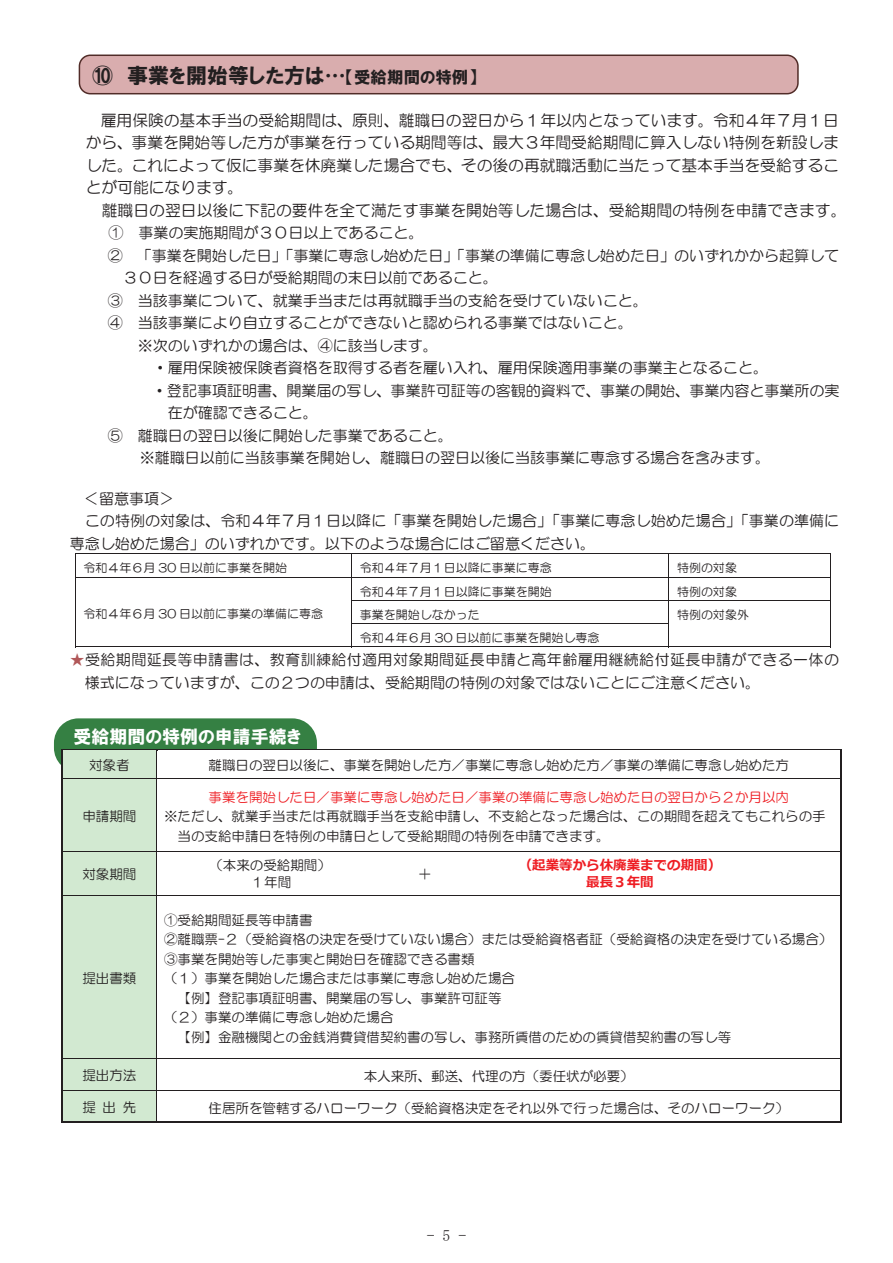
<style>
.page{position:relative;width:893px;height:1263px;background:#fff}
.page>*{position:absolute;margin:0;border:0;box-sizing:border-box;transform-origin:0 0}
.t1{font:21px "HGP Soei Kakugothic UB";color:#231f20}
.t2{font:18px "HGP Soei Kakugothic UB";color:#fff}
.t3{font:15.75px/22.5px "HG Maru Gothic MPRO";letter-spacing:.005em;color:#231f20;text-align:justify}
.t4{font:15.75px "MS Mincho";color:#231f20}
.t5{font:15px "HG Maru Gothic MPRO";color:#231f20}
.t6{font:15px/22.5px "HG Maru Gothic MPRO";letter-spacing:.025em;color:#231f20}
.t7{font:13.5px/19.5px "HG Maru Gothic MPRO";color:#231f20}
.t8{font:13.5px "HG Maru Gothic MPRO";color:#ee1d23}
.t9{font:700 13.5px/16.5px "Meiryo";color:#ee1d23;text-align:center}
.t10{font:12px "HG Maru Gothic MPRO";color:#231f20}
.s1{font-size:16.5px}
.s2{color:#b15859}
</style>
<div class="page">
<div style="left:54px;top:718px;width:263px;height:54px;background:#358043;border-radius:25px"></div>
<hr style="left:75px;top:553px;width:755px;height:1px;background:#231f20">
<hr style="left:75px;top:577px;width:755px;height:1px;background:#231f20">
<hr style="left:351px;top:600px;width:479px;height:1px;background:#231f20">
<hr style="left:351px;top:623px;width:318px;height:1px;background:#231f20">
<svg style="left:75px;top:554px;width:1px;height:92px"></svg>
<hr style="left:75px;top:646px;width:276px;height:1px;background:#231f20">
<svg style="left:351px;top:554px;width:1px;height:93px"></svg>
<hr style="left:352px;top:646px;width:317px;height:1px;background:#231f20">
<hr style="left:669px;top:646px;width:161px;height:1px;background:#231f20">
<svg style="left:830px;top:553px;width:1px;height:94px"></svg>
<div style="left:63px;top:751px;width:93px;height:27px;background:#d2e9d1"></div>
<div style="left:157px;top:751px;width:683px;height:27px;background:#fff"></div>
<hr style="left:62px;top:749px;width:94px;height:2px;background:#231f20">
<hr style="left:156px;top:749px;width:684px;height:2px;background:#231f20">
<svg style="left:62px;top:751px;width:1px;height:27px"></svg>
<svg style="left:156px;top:751px;width:1px;height:27px"></svg>
<hr style="left:840px;top:751px;width:2px;height:27px;background:#231f20">
<div style="left:63px;top:779px;width:93px;height:72px;background:#d2e9d1"></div>
<hr style="left:62px;top:778px;width:780px;height:1px;background:#231f20">
<hr style="left:62px;top:779px;width:1px;height:72px;background:#231f20">
<hr style="left:156px;top:779px;width:1px;height:72px;background:#231f20">
<hr style="left:840px;top:779px;width:2px;height:72px;background:#231f20">
<div style="left:63px;top:852px;width:93px;height:43px;background:#d2e9d1"></div>
<hr style="left:62px;top:851px;width:780px;height:1px;background:#231f20">
<hr style="left:62px;top:852px;width:1px;height:43px;background:#231f20">
<hr style="left:156px;top:852px;width:1px;height:43px;background:#231f20">
<hr style="left:840px;top:852px;width:2px;height:43px;background:#231f20">
<div style="left:63px;top:896px;width:93px;height:162px;background:#d2e9d1"></div>
<hr style="left:62px;top:895px;width:780px;height:1px;background:#231f20">
<hr style="left:62px;top:896px;width:1px;height:162px;background:#231f20">
<hr style="left:156px;top:896px;width:1px;height:162px;background:#231f20">
<hr style="left:840px;top:896px;width:2px;height:162px;background:#231f20">
<div style="left:63px;top:1059px;width:93px;height:31px;background:#d2e9d1"></div>
<hr style="left:62px;top:1058px;width:780px;height:1px;background:#231f20">
<hr style="left:62px;top:1059px;width:1px;height:31px;background:#231f20">
<hr style="left:156px;top:1059px;width:1px;height:31px;background:#231f20">
<hr style="left:840px;top:1059px;width:2px;height:31px;background:#231f20">
<div style="left:63px;top:1091px;width:93px;height:30px;background:#d2e9d1"></div>
<hr style="left:62px;top:1090px;width:780px;height:1px;background:#231f20">
<hr style="left:62px;top:1091px;width:1px;height:32px;background:#231f20">
<hr style="left:62px;top:1121px;width:94px;height:2px;background:#231f20">
<hr style="left:156px;top:1091px;width:1px;height:30px;background:#231f20">
<hr style="left:156px;top:1121px;width:684px;height:2px;background:#231f20">
<hr style="left:840px;top:1091px;width:2px;height:32px;background:#231f20">
<div style="left:79px;top:55px;width:719px;height:39px;background:#d9adae;border-radius:11px"></div>
<div style="left:79px;top:55px;width:720px;height:39px;border:2px solid #512c28;border-radius:11px"></div>
<h1 class="t1" style="left:92px;top:65px;width:386px">⑩ 事業を開始等した方は…<span class="s1">【受給期間の特例】</span></h1>
<p class="t3" style="left:86px;top:109px;width:755px;text-indent:15px">雇用保険の基本手当の受給期間は、原則、離職日の翌日から１年以内となっています。令和４年７月１日から、事業を開始等した方が事業を行っている期間等は、最大３年間受給期間に算入しない特例を新設しました。これによって仮に事業を休廃業した場合でも、その後の再就職活動に当たって基本手当を受給することが可能になります。</p>
<p class="t3" style="left:102px;top:199px;width:746px">離職日の翌日以後に下記の要件を全て満たす事業を開始等した場合は、受給期間の特例を申請できます。</p>
<p class="t5" style="left:108px;top:226px;width:317px">① 事業の実施期間が３０日以上であること。</p>
<p class="t5" style="left:108px;top:248px;width:733px">② 「事業を開始した日」「事業に専念し始めた日」「事業の準備に専念し始めた日」のいずれかから起算して</p>
<p class="t5" style="left:123px;top:271px;width:377px">３０日を経過する日が受給期間の末日以前であること。</p>
<p class="t5" style="left:108px;top:293px;width:542px">③ 当該事業について、就業手当または再就職手当の支給を受けていないこと。</p>
<p class="t5" style="left:108px;top:316px;width:527px">④ 当該事業により自立することができないと認められる事業ではないこと。</p>
<p class="t5" style="left:138px;top:338px;width:302px">※次のいずれかの場合は、④に該当します。</p>
<p class="t5" style="left:153px;top:361px;width:617px">・雇用保険被保険者資格を取得する者を雇い入れ、雇用保険適用事業の事業主となること。</p>
<p class="t5" style="left:152px;top:383px;width:689px">・登記事項証明書、開業届の写し、事業許可証等の客観的資料で、事業の開始、事業内容と事業所の実</p>
<p class="t5" style="left:168px;top:406px;width:152px">在が確認できること。</p>
<p class="t5" style="left:108px;top:428px;width:347px">⑤ 離職日の翌日以後に開始した事業であること。</p>
<p class="t5" style="left:140px;top:451px;width:632px">※離職日以前に当該事業を開始し、離職日の翌日以後に当該事業に専念する場合を含みます。</p>
<p class="t5" style="left:84px;top:491px;width:92px">＜留意事項＞</p>
<p class="t5" style="left:85px;top:514px;width:756px">この特例の対象は、令和４年７月１日以降に「事業を開始した場合」「事業に専念し始めた場合」「事業の準備に</p>
<p class="t5" style="left:70px;top:536px;width:527px">専念し始めた場合」のいずれかです。以下のような場合にはご留意ください。</p>
<p class="t10" style="left:83px;top:562px;width:205px">令和４年６月 30 日以前に事業を開始</p>
<p class="t10" style="left:360px;top:562px;width:193px">令和４年７月１日以降に事業に専念</p>
<p class="t10" style="left:677px;top:562px;width:61px">特例の対象</p>
<p class="t10" style="left:83px;top:608px;width:241px">令和４年６月 30 日以前に事業の準備に専念</p>
<p class="t10" style="left:360px;top:585px;width:193px">令和４年７月１日以降に事業を開始</p>
<p class="t10" style="left:677px;top:585px;width:61px">特例の対象</p>
<p class="t10" style="left:360px;top:608px;width:121px">事業を開始しなかった</p>
<p class="t10" style="left:677px;top:608px;width:73px">特例の対象外</p>
<p class="t10" style="left:360px;top:632px;width:241px">令和４年６月 30 日以前に事業を開始し専念</p>
<p class="t6" style="left:85px;top:649px;width:756px;text-indent:-15px"><span class="s2">★</span>受給期間延長等申請書は、教育訓練給付適用対象期間延長申請と高年齢雇用継続給付延長申請ができる一体の様式になっていますが、この２つの申請は、受給期間の特例の対象ではないことにご注意ください。</p>
<p class="t2" style="left:73px;top:728px;width:229px">受給期間の特例の申請手続き</p>
<p class="t7" style="left:89px;top:755px;width:42px">対象者</p>
<p class="t7" style="left:208px;top:755px;width:582px">離職日の翌日以後に、事業を開始した方／事業に専念し始めた方／事業の準備に専念し始めた方</p>
<p class="t7" style="left:82px;top:806px;width:55px">申請期間</p>
<p class="t8" style="left:208px;top:790px;width:582px">事業を開始した日／事業に専念し始めた日／事業の準備に専念し始めた日の翌日から２か月以内</p>
<p class="t7" style="left:178px;top:806px;width:650px;text-indent:-14px">※ただし、就業手当または再就職手当を支給申請し、不支給となった場合は、この期間を超えてもこれらの手当の支給申請日を特例の申請日として受給期間の特例を申請できます。</p>
<p class="t7" style="left:82px;top:864px;width:55px">対象期間</p>
<p class="t7" style="left:209px;top:857px;width:123px;line-height:16.5px;text-align:center">（本来の受給期間）<br>１年間</p>
<p class="t7" style="left:418px;top:864px;width:15px">＋</p>
<p class="t9" style="left:519px;top:858px;width:204px">（起業等から休廃業までの期間）最長３年間</p>
<p class="t7" style="left:82px;top:968px;width:55px">提出書類</p>
<p class="t7" style="left:164px;top:910px;width:150px">①受給期間延長等申請書</p>
<p class="t7" style="left:164px;top:949px;width:312px">③事業を開始等した事実と開始日を確認できる書類</p>
<p class="t7" style="left:164px;top:968px;width:352px">（１）事業を開始した場合または事業に専念し始めた場合</p>
<p class="t7" style="left:178px;top:988px;width:325px">【例】登記事項証明書、開業届の写し、事業許可証等</p>
<p class="t7" style="left:164px;top:1007px;width:231px">（２）事業の準備に専念し始めた場合</p>
<p class="t7" style="left:178px;top:1027px;width:555px">【例】金融機関との金銭消費貸借契約書の写し、事務所賃借のための賃貸借契約書の写し等</p>
<p class="t7" style="left:164px;top:929px;width:670px">②離職票-２（受給資格の決定を受けていない場合）または受給資格者証（受給資格の決定を受けている場合）</p>
<p class="t7" style="left:82px;top:1065px;width:55px">提出方法</p>
<p class="t7" style="left:364px;top:1066px;width:271px">本人来所、郵送、代理の方（委任状が必要）</p>
<p class="t7" style="left:82px;top:1097px;width:56px">提出先</p>
<p class="t7" style="left:208px;top:1098px;width:582px">住居所を管轄するハローワーク（受給資格決定をそれ以外で行った場合は、そのハローワーク）</p>
<p class="t4" style="left:427px;top:1228px;width:41px">- 5 -</p>
</div>
